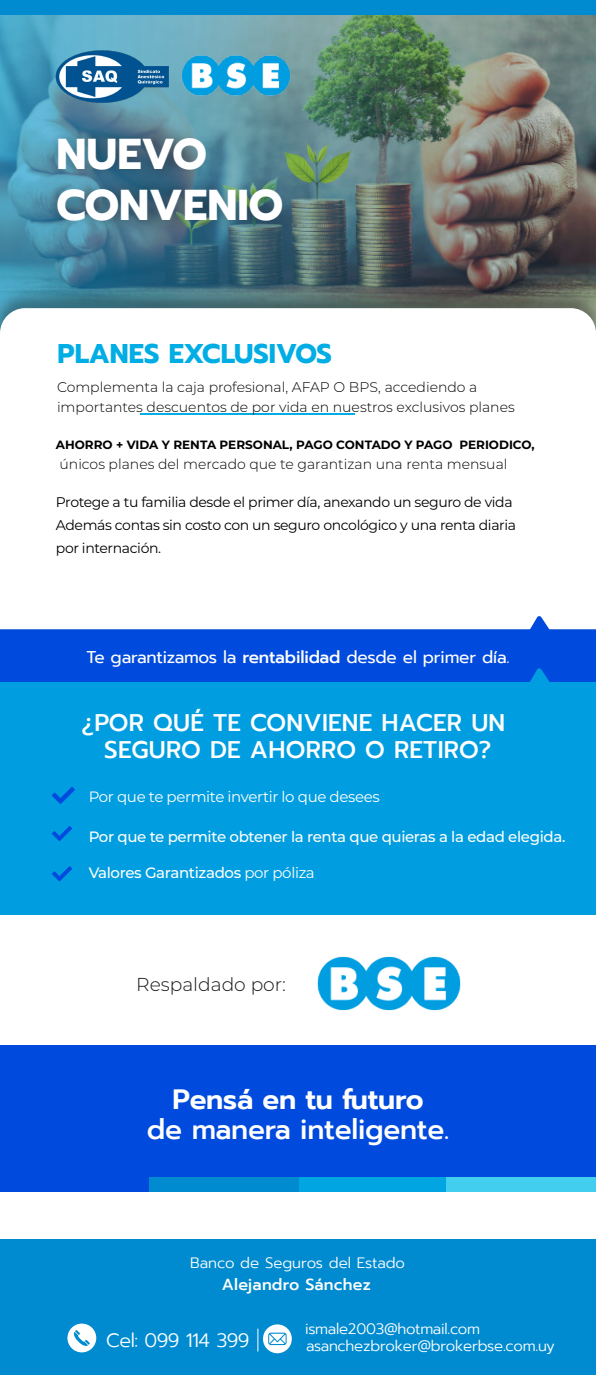
<style>
.page{position:relative;width:596px;height:1375px;background:#fff}
.page>*{position:absolute;margin:0;border:0;box-sizing:border-box;transform-origin:0 0}
.t1{font:700 43px/51.6px "Prompt";color:#fff}
.t2{font:500 27.9px "Prompt";letter-spacing:-.01em;color:#fff}
.t3{font:600 27.9px "Prompt";letter-spacing:-.01em;color:#fff}
.t4{font:700 27px "Prompt";color:#00ade4}
.t5{font:500 24px/27.1px "Prompt";letter-spacing:.01em;color:#fff;text-align:center}
.t6{font:300 19.3px "Prompt";letter-spacing:-.025em;color:#fff}
.t7{font:300 18.7px "Montserrat";color:#161615}
.t8{font:17px "Prompt";letter-spacing:-.01em;color:#fff}
.t9{font:500 16px "Prompt";letter-spacing:.01em;color:#fff}
.t10{font:500 15px "Montserrat";letter-spacing:-.025em;color:#fff}
.t11{font:300 15px/17.6px "Prompt";letter-spacing:-.015em;color:#fff}
.t12{font:15px "Montserrat";letter-spacing:-.025em;color:#fff}
.t13{font:300 14px/20px "Montserrat";color:#000}
.t14{font:14px/23px "Montserrat";letter-spacing:-.025em;color:#000}
.t15{font:700 12px "Montserrat";color:#000}
.s1{font-weight:500}
.s2{font-weight:400}
</style>
<div class="page">
<img style="left:0;top:15px;width:595px;height:267px">
<div style="left:0;top:629px;width:595px;height:59px;background:#004add"></div>
<div style="left:0;top:1045px;width:595px;height:133px;background:#004add"></div>
<div style="left:0;top:1177px;width:149px;height:14px;background:#004add"></div>
<div style="left:149px;top:1177px;width:150px;height:14px;background:#008bd0"></div>
<div style="left:299px;top:1177px;width:149px;height:14px;background:#00a5e1"></div>
<div style="left:446px;top:1177px;width:149px;height:14px;background:#41ceef"></div>
<div style="left:0;top:0;width:595px;height:15px;background:#008bd0"></div>
<div style="left:0;top:682px;width:595px;height:233px;background:#009ee0"></div>
<img style="left:317px;top:956px;width:144px;height:55px">
<img style="left:180px;top:55px;width:111px;height:42px">
<svg style="left:530px;top:668px;width:20px;height:14px"></svg>
<svg style="left:52px;top:787px;width:23px;height:17px"></svg>
<svg style="left:52px;top:826px;width:20px;height:15px"></svg>
<svg style="left:52px;top:866px;width:20px;height:15px"></svg>
<img style="left:0;top:282px;width:595px;height:348px">
<svg style="left:0;top:308px;width:595px;height:321px"></svg>
<svg style="left:513px;top:615px;width:54px;height:15px"></svg>
<hr style="left:141px;top:413px;width:213px;height:1px;background:#00ade4">
<img style="left:39px;top:115px;width:260px;height:140px">
<div style="left:0;top:1238px;width:595px;height:136px;background:#008bd0"></div>
<svg style="left:257px;top:1328px;width:1px;height:23px"></svg>
<div style="left:67px;top:1323px;width:29px;height:29px;background:#fff;border-radius:50%"></div>
<div style="left:263px;top:1324px;width:28px;height:29px;background:#fff;border-radius:50%"></div>
<svg style="left:74px;top:1330px;width:16px;height:15px"></svg>
<svg style="left:268px;top:1332px;width:18px;height:12px"></svg>
<img style="left:44px;top:15px;width:136px;height:146px">
<h1 class="t1" style="left:56px;top:128px;width:228px">NUEVO<br>CONVENIO</h1>
<h3 class="t4" style="left:58px;top:333px;width:275px">PLANES EXCLUSIVOS</h3>
<p class="t13" style="left:57px;top:376px;width:459px">Complementa la caja profesional, AFAP O BPS, accediendo a importantes descuentos de por vida en nuestros exclusivos planes</p>
<p class="t15" style="left:56px;top:436px;width:480px">AHORRO + VIDA Y RENTA PERSONAL, PAGO CONTADO Y PAGO PERIODICO,</p>
<p class="t13" style="left:59px;top:453px;width:449px">únicos planes del mercado que te garantizan una renta mensual</p>
<p class="t14" style="left:56px;top:490px;width:461px">Protege a tu familia desde el primer día, anexando un seguro de vida<br>Además contas sin costo con un seguro oncológico y una renta diaria por internación.</p>
<p class="t8" style="left:86px;top:644px;width:424px">Te garantizamos la <span class="s1">rentabilidad</span> desde el primer día.</p>
<h3 class="t5" style="left:82px;top:709px;width:425px">¿POR QUÉ TE CONVIENE HACER UN<br>SEGURO DE AHORRO O RETIRO?</h3>
<p class="t12" style="left:89px;top:786px;width:292px">Por que te permite invertir lo que desees</p>
<p class="t10" style="left:89px;top:826px;width:478px">Por que te permite obtener la renta que quieras a la edad elegida.</p>
<p class="t10" style="left:89px;top:862px;width:227px">Valores Garantizados <span class="s2">por póliza</span></p>
<h3 class="t7" style="left:136px;top:971px;width:151px">Respaldado por:</h3>
<h2 class="t3" style="left:172px;top:1078px;width:252px">Pensá en tu futuro</h2>
<h2 class="t2" style="left:147px;top:1109px;width:303px">de manera inteligente.</h2>
<p class="t11" style="left:190px;top:1253px;width:216px">Banco de Seguros del Estado</p>
<p class="t9" style="left:222px;top:1272px;width:150px">Alejandro Sánchez</p>
<h3 class="t6" style="left:106px;top:1326px;width:145px">Cel: 099 114 399</h3>
<p class="t11" style="left:305px;top:1319px;width:251px">ismale2003@hotmail.com asanchezbroker@brokerbse.com.uy</p>
</div>
